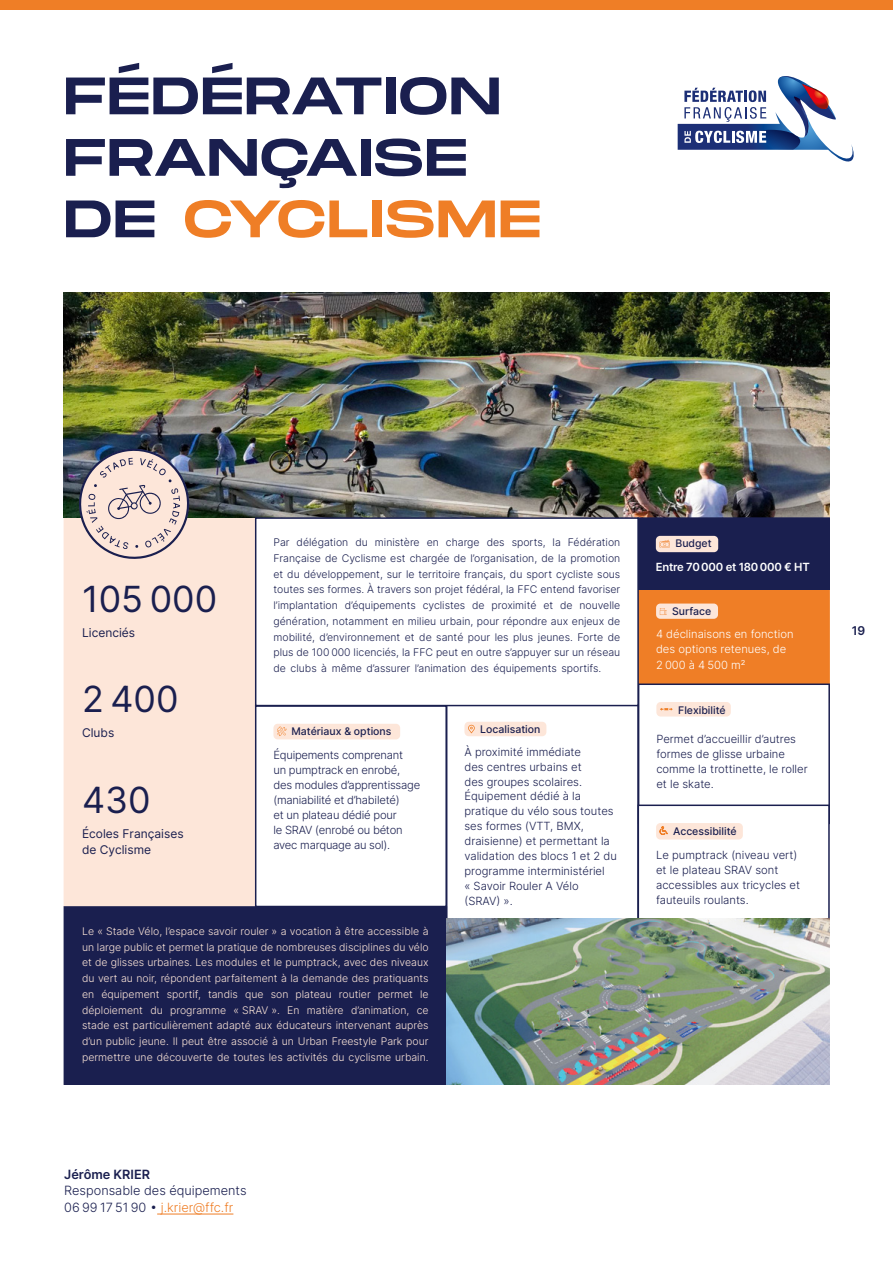
<style>
.page{position:relative;width:893px;height:1263px;background:#fff}
.page>*{position:absolute;margin:0;border:0;box-sizing:border-box;transform-origin:0 0}
.t1{font:52.5px/61.5px "Monument Extended";letter-spacing:.015em;color:#1a1f4f}
.t2{font:36px "Inter";color:#1a1f4f}
.t3{font:300 12.75px/16.5px "Inter";color:#1a1f4f}
.t4{font:600 12.75px "Inter";color:#1a1f4f}
.t5{font:600 12.15px "Inter";color:#1a1f4f}
.t6{font:12px/16.5px "Inter";color:#1a1f4f}
.t7{font:300 11.25px/15px "Inter";color:#1a1f4f}
.t8{font:300 11.25px/15px "Inter";letter-spacing:-.02em;color:#1a1f4f}
.t9{font:300 11.25px/15.3px "Inter";color:#fff}
.t10{font:600 11.25px "Inter";letter-spacing:-.02em;color:#fff}
.t11{font:300 10.5px/15.8px "Inter";color:#1a1f4f;text-align:justify}
.t12{font:300 10.5px/15.8px "Inter";color:#fde6d9;text-align:justify}
.t13{font:500 10.5px "Inter";color:#1a1f4f}
.s1{color:#ef7e26}
</style>
<div class="page">
<div style="left:64px;top:518px;width:191px;height:388px;background:#fde6d9"></div>
<div style="left:64px;top:517px;width:191px;height:390px;border:2px solid #fde6d9"></div>
<img style="left:64px;top:292px;width:766px;height:225px">
<div style="left:638px;top:586px;width:191px;height:116px;background:#ef7e26"></div>
<div style="left:656px;top:603px;width:62px;height:16px;background:#fde6d9;border-radius:4px"></div>
<svg style="left:660px;top:608px;width:7px;height:7px"></svg>
<div style="left:638px;top:585px;width:192px;height:118px;border:2px solid #ef7e26"></div>
<div style="left:638px;top:518px;width:191px;height:71px;background:#1a1f4f"></div>
<div style="left:656px;top:536px;width:62px;height:16px;background:#fde6d9;border-radius:4px"></div>
<svg style="left:659px;top:540px;width:11px;height:8px"></svg>
<div style="left:637px;top:517px;width:193px;height:73px;border:2px solid #1a1f4f"></div>
<div style="left:0;top:0;width:893px;height:9px;background:#ef7e26"></div>
<div style="left:464px;top:722px;width:82px;height:14px;background:#fde6d9;border-radius:4px"></div>
<svg style="left:468px;top:725px;width:7px;height:8px"></svg>
<div style="left:273px;top:724px;width:127px;height:15px;background:#fde6d9;border-radius:4px"></div>
<svg style="left:277px;top:726px;width:9px;height:10px"></svg>
<div style="left:255px;top:705px;width:192px;height:202px;border:2px solid #1a1f4f"></div>
<div style="left:639px;top:684px;width:190px;height:139px;background:#fff"></div>
<div style="left:656px;top:702px;width:75px;height:14px;background:#fde6d9;border-radius:4px"></div>
<svg style="left:660px;top:708px;width:13px;height:2px"></svg>
<div style="left:638px;top:683px;width:192px;height:141px;border:2px solid #1a1f4f"></div>
<div style="left:638px;top:805px;width:191px;height:116px;background:#fff"></div>
<div style="left:656px;top:823px;width:87px;height:16px;background:#fde6d9;border-radius:4px"></div>
<svg style="left:659px;top:826px;width:9px;height:9px"></svg>
<div style="left:638px;top:804px;width:192px;height:118px;border:2px solid #1a1f4f"></div>
<div style="left:255px;top:517px;width:384px;height:189px;border:2px solid #1a1f4f"></div>
<div style="left:64px;top:907px;width:382px;height:177px;background:#1a1f4f"></div>
<div style="left:64px;top:906px;width:383px;height:179px;border:2px solid #1a1f4f"></div>
<img style="left:446px;top:919px;width:384px;height:166px">
<svg style="left:678px;top:76px;width:176px;height:86px"></svg>
<hr style="left:157px;top:1213px;width:76px;height:1px;background:#ef7e26">
<svg style="left:75px;top:444px;width:118px;height:115px"></svg>
<h1 class="t1" style="left:64px;top:64px;width:479px">FÉDÉRATION<br>FRANÇAISE<br>DE <span class="s1">CYCLISME</span></h1>
<h2 class="t2" style="left:82px;top:572px;width:137px">105 000</h2>
<p class="t6" style="left:82px;top:624px;width:55px">Licenciés</p>
<h2 class="t2" style="left:82px;top:673px;width:98px">2 400</h2>
<p class="t6" style="left:82px;top:724px;width:34px">Clubs</p>
<h2 class="t2" style="left:82px;top:773px;width:70px">430</h2>
<p class="t6" style="left:82px;top:825px;width:103px">Écoles Françaises de Cyclisme</p>
<p class="t11" style="left:273px;top:534px;width:348px">Par délégation du ministère en charge des sports, la Fédération Française de Cyclisme est chargée de l’organisation, de la promotion et du développement, sur le territoire français, du sport cycliste sous toutes ses formes. À travers son projet fédéral, la FFC entend favoriser l’implantation d’équipements cyclistes de proximité et de nouvelle génération, notamment en milieu urbain, pour répondre aux enjeux de mobilité, d’environnement et de santé pour les plus jeunes. Forte de plus de 100 000 licenciés, la FFC peut en outre s’appuyer sur un réseau de clubs à même d’assurer l’animation des équipements sportifs.</p>
<p class="t13" style="left:291px;top:724px;width:101px">Matériaux &amp; options</p>
<p class="t8" style="left:273px;top:747px;width:148px">Équipements comprenant<br>un pumptrack en enrobé, des modules d’apprentissage (maniabilité et d’habileté)<br>et un plateau dédié pour<br>le SRAV (enrobé ou béton avec marquage au sol).</p>
<p class="t13" style="left:480px;top:722px;width:62px">Localisation</p>
<p class="t7" style="left:464px;top:744px;width:154px">À proximité immédiate<br>des centres urbains et<br>des groupes scolaires.<br>Équipement dédié à la pratique du vélo sous toutes ses formes (VTT, BMX, draisienne) et permettant la validation des blocs 1 et 2 du programme interministériel<br>« Savoir Rouler A Vélo (SRAV) ».</p>
<p class="t12" style="left:82px;top:923px;width:348px">Le « Stade Vélo, l’espace savoir rouler » a vocation à être accessible à un large public et permet la pratique de nombreuses disciplines du vélo et de glisses urbaines. Les modules et le pumptrack, avec des niveaux du vert au noir, répondent parfaitement à la demande des pratiquants en équipement sportif, tandis que son plateau routier permet le déploiement du programme « SRAV ». En matière d’animation, ce stade est particulièrement adapté aux éducateurs intervenant auprès d’un public jeune. Il peut être associé à un Urban Freestyle Park pour permettre une découverte de toutes les activités du cyclisme urbain.</p>
<p class="t13" style="left:675px;top:536px;width:38px">Budget</p>
<p class="t10" style="left:656px;top:559px;width:155px">Entre 70 000 et 180 000 € HT</p>
<p class="t13" style="left:672px;top:604px;width:41px">Surface</p>
<p class="t9" style="left:656px;top:626px;width:139px">4 déclinaisons en fonction des options retenues, de<br>2 000 à 4 500 m²</p>
<p class="t13" style="left:678px;top:702px;width:49px">Flexibilité</p>
<p class="t7" style="left:656px;top:731px;width:153px">Permet d’accueillir d’autres formes de glisse urbaine comme la trottinette, le roller et le skate.</p>
<p class="t13" style="left:673px;top:823px;width:65px">Accessibilité</p>
<p class="t7" style="left:656px;top:847px;width:145px">Le pumptrack (niveau vert) et le plateau SRAV sont accessibles aux tricycles et fauteuils roulants.</p>
<p class="t4" style="left:64px;top:1165px;width:87px">Jérôme KRIER</p>
<p class="t3" style="left:64px;top:1182px;width:184px">Responsable des équipements<br>06 99 17 51 90 • <span class="s1">j.krier@ffc.fr</span></p>
<p class="t5" style="left:852px;top:622px;width:15px">19</p>
</div>
